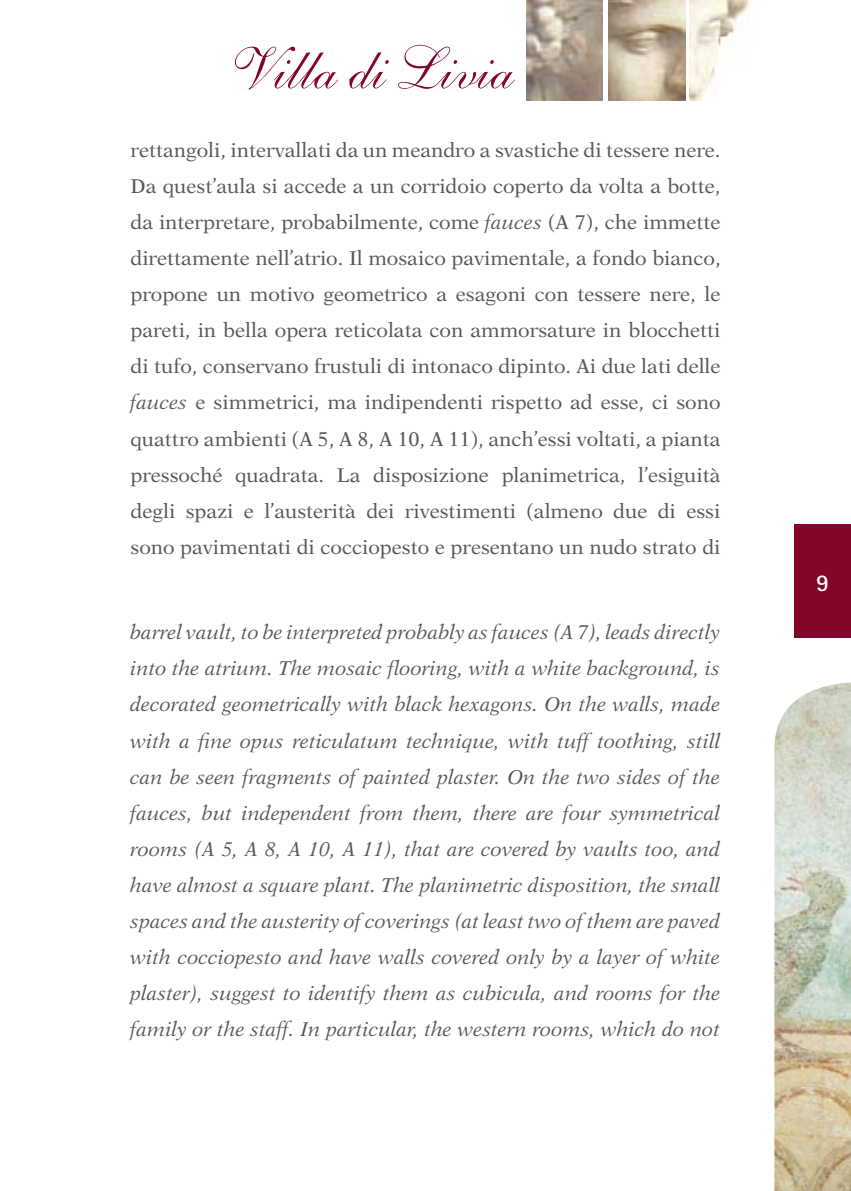
<style>
.page{position:relative;width:851px;height:1191px;background:#fff}
.page>*{position:absolute;margin:0;border:0;box-sizing:border-box;transform-origin:0 0}
.t1{font:60px "Shelley Allegro Script";color:#830628}
.t2{font:italic 20px/36px "New Aster";color:#58585a;text-align:justify}
.t3{font:20px/36px "New Aster";color:#58585a;text-align:justify}
.s1{font-style:italic}
</style>
<div class="page">
<div style="left:794px;top:524px;width:56px;height:114px;background:#830628"></div>
<img style="left:774px;top:682px;width:76px;height:509px">
<img style="left:689px;top:0;width:62px;height:101px">
<img style="left:608px;top:0;width:77px;height:101px">
<img style="left:526px;top:0;width:76px;height:101px">
<h1 class="t1" style="left:228px;top:33px;width:287px">Villa di Livia</h1>
<p class="t3" style="left:130px;top:132px;width:591px">rettangoli, intervallati da un meandro a svastiche di tessere nere.<br>Da quest’aula si accede a un corridoio coperto da volta a botte, da interpretare, probabilmente, come <span class="s1">fauces</span> (A 7), che immette direttamente nell’atrio. Il mosaico pavimentale, a fondo bianco, propone un motivo geometrico a esagoni con tessere nere, le pareti, in bella opera reticolata con ammorsature in blocchetti di tufo, conservano frustuli di intonaco dipinto. Ai due lati delle <span class="s1">fauces</span> e simmetrici, ma indipendenti rispetto ad esse, ci sono quattro ambienti (A 5, A 8, A 10, A 11), anch’essi voltati, a pianta pressoché quadrata. La disposizione planimetrica, l’esiguità degli spazi e l’austerità dei rivestimenti (almeno due di essi sono pavimentati di cocciopesto e presentano un nudo strato di</p>
<p class="t2" style="left:130px;top:614px;width:591px">barrel vault, to be interpreted probably as fauces (A 7), leads directly into the atrium. The mosaic flooring, with a white background, is decorated geometrically with black hexagons. On the walls, made with a fine opus reticulatum technique, with tuff toothing, still can be seen fragments of painted plaster. On the two sides of the fauces, but independent from them, there are four symmetrical rooms (A 5, A 8, A 10, A 11), that are covered by vaults too, and have almost a square plant. The planimetric disposition, the small spaces and the austerity of coverings (at least two of them are paved with cocciopesto and have walls covered only by a layer of white plaster), suggest to identify them as cubicula, and rooms for the family or the staff. In particular, the western rooms, which do not</p>
</div>
